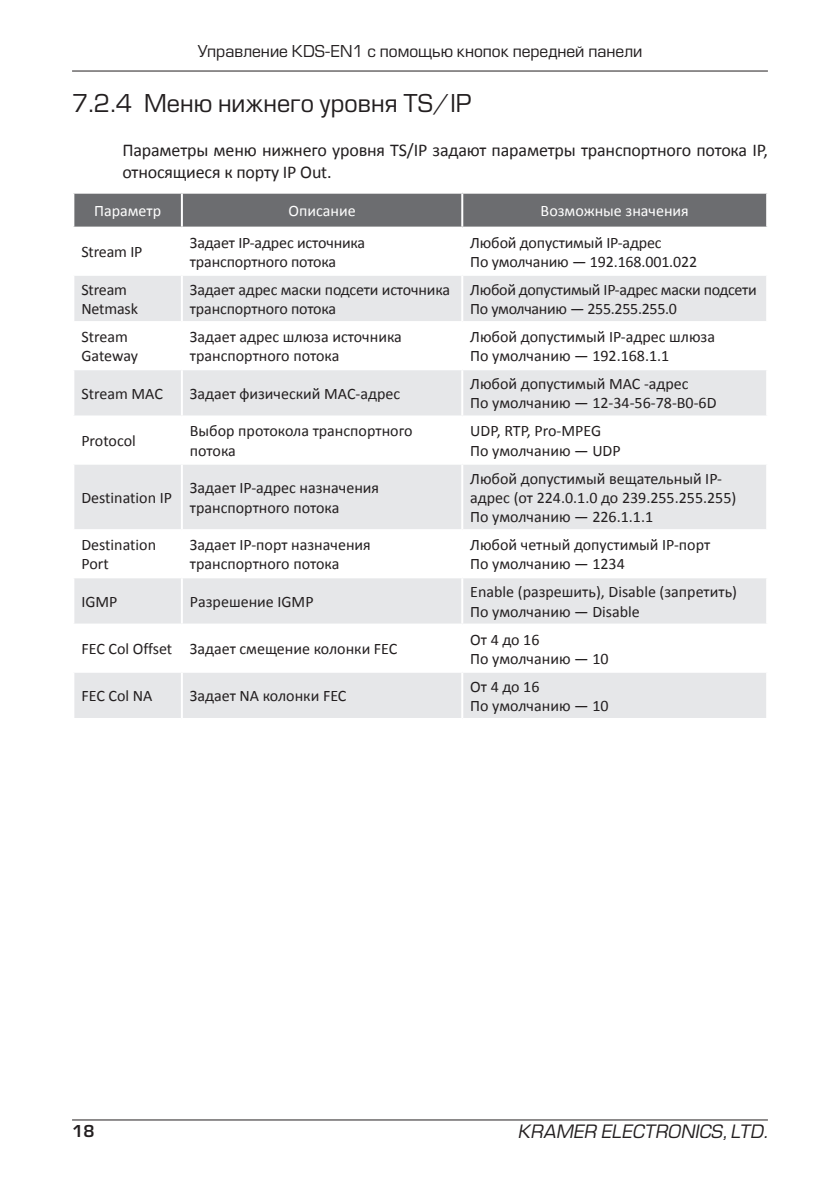
<style>
.page{position:relative;width:840px;height:1191px;background:#fff}
.page>*{position:absolute;margin:0;border:0;box-sizing:border-box;transform-origin:0 0}
.t1{font:24px "Europe";color:#231f20}
.t2{font:18px/21.6px "Calibri";letter-spacing:-.01em;color:#231f20}
.t3{font:italic 18px "Europe";color:#231f20}
.t4{font:16px/19.2px "Calibri";color:#231f20}
.t5{font:16px/19.2px "Calibri";letter-spacing:-.02em;color:#231f20}
.t6{font:16px "Europe";color:#231f20}
.t7{font:16px "Calibri";color:#fff}
.t8{font:16px "Europe Demi";color:#231f20}
</style>
<div class="page">
<hr style="left:72px;top:1119px;width:695px;height:1px;background:#231f20">
<hr style="left:72px;top:71px;width:695px;height:1px;background:#231f20">
<div style="left:74px;top:194px;width:691px;height:33px;background:#6c6d70"></div>
<svg style="left:74px;top:276px;width:691px;height:442px;fill:#e6e7e9"></svg>
<hr style="left:181px;top:194px;width:2px;height:33px;background:#fff">
<hr style="left:461px;top:194px;width:2px;height:33px;background:#fff">
<hr style="left:181px;top:276px;width:2px;height:45px;background:#fff">
<hr style="left:461px;top:276px;width:2px;height:45px;background:#fff">
<hr style="left:72px;top:321px;width:110px;height:2px;background:#fff">
<hr style="left:182px;top:321px;width:280px;height:2px;background:#fff">
<hr style="left:181px;top:323px;width:2px;height:45px;background:#fff">
<hr style="left:462px;top:321px;width:305px;height:2px;background:#fff">
<hr style="left:461px;top:323px;width:2px;height:45px;background:#fff">
<hr style="left:72px;top:368px;width:110px;height:2px;background:#fff">
<hr style="left:182px;top:368px;width:280px;height:2px;background:#fff">
<hr style="left:181px;top:370px;width:2px;height:45px;background:#fff">
<hr style="left:462px;top:368px;width:305px;height:2px;background:#fff">
<hr style="left:461px;top:370px;width:2px;height:45px;background:#fff">
<hr style="left:72px;top:415px;width:110px;height:2px;background:#fff">
<hr style="left:182px;top:415px;width:280px;height:2px;background:#fff">
<hr style="left:181px;top:417px;width:2px;height:46px;background:#fff">
<hr style="left:462px;top:415px;width:305px;height:2px;background:#fff">
<hr style="left:461px;top:417px;width:2px;height:46px;background:#fff">
<hr style="left:72px;top:463px;width:110px;height:2px;background:#fff">
<hr style="left:182px;top:463px;width:280px;height:2px;background:#fff">
<hr style="left:181px;top:465px;width:2px;height:64px;background:#fff">
<hr style="left:462px;top:463px;width:305px;height:2px;background:#fff">
<hr style="left:461px;top:465px;width:2px;height:64px;background:#fff">
<hr style="left:72px;top:529px;width:110px;height:2px;background:#fff">
<hr style="left:182px;top:529px;width:280px;height:2px;background:#fff">
<hr style="left:181px;top:531px;width:2px;height:45px;background:#fff">
<hr style="left:462px;top:529px;width:305px;height:2px;background:#fff">
<hr style="left:461px;top:531px;width:2px;height:45px;background:#fff">
<hr style="left:72px;top:576px;width:110px;height:2px;background:#fff">
<hr style="left:182px;top:576px;width:280px;height:2px;background:#fff">
<hr style="left:181px;top:578px;width:2px;height:45px;background:#fff">
<hr style="left:462px;top:576px;width:305px;height:2px;background:#fff">
<hr style="left:461px;top:578px;width:2px;height:45px;background:#fff">
<hr style="left:72px;top:623px;width:110px;height:2px;background:#fff">
<hr style="left:182px;top:623px;width:280px;height:2px;background:#fff">
<hr style="left:181px;top:625px;width:2px;height:46px;background:#fff">
<hr style="left:462px;top:623px;width:305px;height:2px;background:#fff">
<hr style="left:461px;top:625px;width:2px;height:46px;background:#fff">
<hr style="left:72px;top:671px;width:110px;height:2px;background:#fff">
<hr style="left:182px;top:671px;width:280px;height:2px;background:#fff">
<hr style="left:181px;top:673px;width:2px;height:45px;background:#fff">
<hr style="left:462px;top:671px;width:305px;height:2px;background:#fff">
<hr style="left:461px;top:673px;width:2px;height:45px;background:#fff">
<p class="t6" style="left:197px;top:42px;width:446px">Управление KDS-EN1 с помощью кнопок передней панели</p>
<h1 class="t1" style="left:72px;top:89px;width:401px">7.2.4 Меню нижнего уровня TS/IP</h1>
<p class="t2" style="left:122px;top:139px;width:647px">Параметры меню нижнего уровня TS/IP задают параметры транспортного потока IP, относящиеся к порту IP Out.</p>
<p class="t7" style="left:94px;top:201px;width:68px">Параметр</p>
<p class="t7" style="left:288px;top:201px;width:69px">Описание</p>
<p class="t7" style="left:540px;top:201px;width:150px">Возможные значения</p>
<p class="t4" style="left:81px;top:242px;width:63px">Stream IP</p>
<p class="t4" style="left:190px;top:233px;width:177px">Задает IP-адрес источника транспортного потока</p>
<p class="t4" style="left:470px;top:233px;width:228px">Любой допустимый IP-адрес<br>По умолчанию — 192.168.001.022</p>
<p class="t4" style="left:81px;top:280px;width:58px">Stream<br>Netmask</p>
<p class="t4" style="left:190px;top:280px;width:261px">Задает адрес маски подсети источника транспортного потока</p>
<p class="t5" style="left:470px;top:280px;width:288px">Любой допустимый IP-адрес маски подсети<br>По умолчанию — 255.255.255.0</p>
<p class="t4" style="left:81px;top:327px;width:58px">Stream<br>Gateway</p>
<p class="t4" style="left:190px;top:327px;width:213px">Задает адрес шлюза источника транспортного потока</p>
<p class="t4" style="left:470px;top:327px;width:246px">Любой допустимый IP-адрес шлюза<br>По умолчанию — 192.168.1.1</p>
<p class="t4" style="left:81px;top:384px;width:83px">Stream MAC</p>
<p class="t4" style="left:190px;top:384px;width:212px">Задает физический MAC-адрес</p>
<p class="t4" style="left:470px;top:374px;width:248px">Любой допустимый MAC -адрес<br>По умолчанию — 12-34-56-78-B0-6D</p>
<p class="t4" style="left:81px;top:431px;width:56px">Protocol</p>
<p class="t4" style="left:190px;top:421px;width:224px">Выбор протокола транспортного потока</p>
<p class="t4" style="left:470px;top:421px;width:152px">UDP, RTP, Pro-MPEG<br>По умолчанию — UDP</p>
<p class="t4" style="left:81px;top:488px;width:92px">Destination IP</p>
<p class="t4" style="left:190px;top:478px;width:191px">Задает IP-адрес назначения транспортного потока</p>
<p class="t4" style="left:470px;top:469px;width:267px">Любой допустимый вещательный IP&shy;адрес (от 224.0.1.0 до 239.255.255.255)<br>По умолчанию — 226.1.1.1</p>
<p class="t4" style="left:81px;top:535px;width:76px">Destination<br>Port</p>
<p class="t4" style="left:190px;top:535px;width:182px">Задает IP-порт назначения транспортного потока</p>
<p class="t4" style="left:470px;top:535px;width:241px">Любой четный допустимый IP-порт<br>По умолчанию — 1234</p>
<p class="t4" style="left:81px;top:592px;width:38px">IGMP</p>
<p class="t4" style="left:190px;top:592px;width:125px">Разрешение IGMP</p>
<p class="t4" style="left:470px;top:582px;width:268px">Enable (разрешить), Disable (запретить)<br>По умолчанию — Disable</p>
<p class="t4" style="left:81px;top:639px;width:317px">FEC Col Offset Задает смещение колонки FEC</p>
<p class="t4" style="left:470px;top:629px;width:140px">От 4 до 16<br>По умолчанию — 10</p>
<p class="t4" style="left:81px;top:686px;width:72px">FEC Col NA</p>
<p class="t4" style="left:190px;top:686px;width:158px">Задает NA колонки FEC</p>
<p class="t4" style="left:470px;top:677px;width:140px">От 4 до 16<br>По умолчанию — 10</p>
<p class="t8" style="left:72px;top:1121px;width:24px">18</p>
<p class="t3" style="left:518px;top:1121px;width:251px">KRAMER ELECTRONICS, LTD.</p>
</div>
